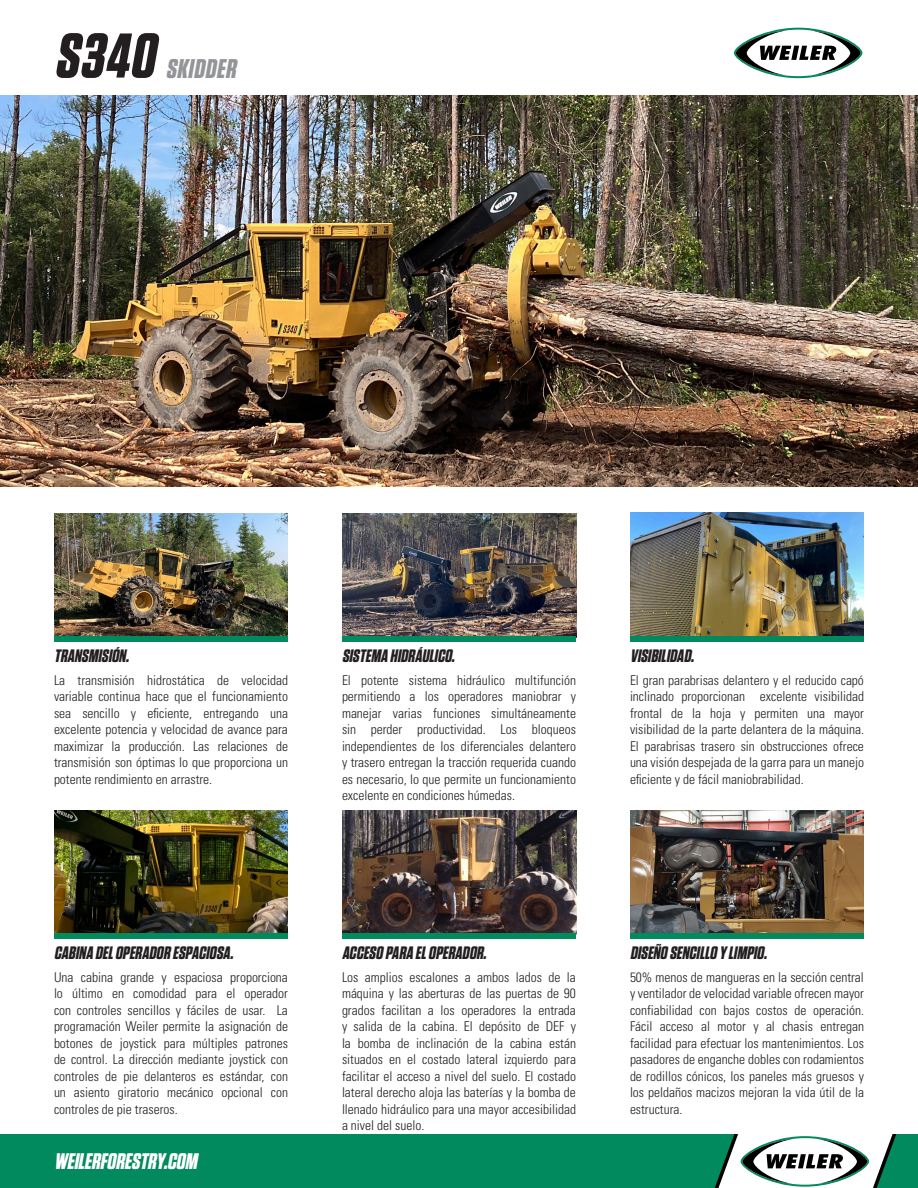
<style>
.page{position:relative;width:918px;height:1188px;background:#fff}
.page>*{position:absolute;margin:0;border:0;box-sizing:border-box;transform-origin:0 0}
.t1{font:italic 700 63px "Tungsten";color:#231f20}
.t2{font:italic 700 27px "Tungsten";color:#939598}
.t3{font:italic 700 22.5px "Tungsten";color:#fff}
.t4{font:italic 700 18px "Tungsten";color:#231f20}
.t5{font:300 condensed 13.5px/16.5px "Univers LT Std";color:#231f20;text-align:justify}
</style>
<div class="page">
<img style="left:342px;top:513px;width:234px;height:123px">
<img style="left:0;top:96px;width:918px;height:391px">
<img style="left:54px;top:513px;width:234px;height:123px">
<img style="left:342px;top:810px;width:234px;height:123px">
<img style="left:54px;top:810px;width:234px;height:123px">
<img style="left:630px;top:810px;width:234px;height:123px">
<svg style="left:734px;top:28px;width:128px;height:50px"></svg>
<svg style="left:0;top:1134px;width:918px;height:54px;background:#219470"></svg>
<img style="left:630px;top:513px;width:234px;height:123px">
<div style="left:54px;top:636px;width:234px;height:6px;background:#008a5e"></div>
<div style="left:342px;top:636px;width:234px;height:6px;background:#008a5e"></div>
<div style="left:630px;top:636px;width:234px;height:6px;background:#008a5e"></div>
<div style="left:630px;top:933px;width:234px;height:6px;background:#008a5e"></div>
<div style="left:342px;top:933px;width:234px;height:6px;background:#008a5e"></div>
<div style="left:54px;top:933px;width:234px;height:6px;background:#008a5e"></div>
<p class="t1" style="left:54px;top:22px;width:114px">S340</p>
<p class="t2" style="left:166px;top:54px;width:77px">SKIDDER</p>
<p class="t4" style="left:54px;top:647px;width:80px">TRANSMISIÓN.</p>
<p class="t5" style="left:54px;top:672px;width:236px">La transmisión hidrostática de velocidad variable continua hace que el funcionamiento sea sencillo y eficiente, entregando una excelente potencia y velocidad de avance para maximizar la producción. Las relaciones de transmisión son óptimas lo que proporciona un potente rendimiento en arrastre.</p>
<p class="t4" style="left:342px;top:647px;width:118px">SISTEMA HIDRÁULICO.</p>
<p class="t5" style="left:342px;top:672px;width:236px">El potente sistema hidráulico multifunción permitiendo a los operadores maniobrar y manejar varias funciones simultáneamente sin perder productividad. Los bloqueos independientes de los diferenciales delantero y trasero entregan la tracción requerida cuando es necesario, lo que permite un funcionamiento excelente en condiciones húmedas.</p>
<p class="t4" style="left:630px;top:647px;width:69px">VISIBILIDAD.</p>
<p class="t5" style="left:630px;top:672px;width:236px">El gran parabrisas delantero y el reducido capó inclinado proporcionan excelente visibilidad frontal de la hoja y permiten una mayor visibilidad de la parte delantera de la máquina.<br>El parabrisas trasero sin obstrucciones ofrece una visión despejada de la garra para un manejo eficiente y de fácil maniobrabilidad.</p>
<p class="t4" style="left:54px;top:944px;width:184px">CABINA DELOPERADOR ESPACIOSA.</p>
<p class="t5" style="left:54px;top:969px;width:236px">Una cabina grande y espaciosa proporciona lo último en comodidad para el operador con controles sencillos y fáciles de usar. La programación Weiler permite la asignación de botones de joystick para múltiples patrones de control. La dirección mediante joystick con controles de pie delanteros es estándar, con un asiento giratorio mecánico opcional con controles de pie traseros.</p>
<p class="t3" style="left:54px;top:1149px;width:149px">WEILERFORESTRY.COM</p>
<p class="t4" style="left:342px;top:944px;width:149px">ACCESO PARA ELOPERADOR.</p>
<p class="t5" style="left:342px;top:969px;width:236px">Los amplios escalones a ambos lados de la máquina y las aberturas de las puertas de 90 grados facilitan a los operadores la entrada y salida de la cabina. El depósito de DEF y la bomba de inclinación de la cabina están situados en el costado lateral izquierdo para facilitar el acceso a nivel del suelo. El costado lateral derecho aloja las baterías y la bomba de llenado hidráulico para una mayor accesibilidad a nivel del suelo.</p>
<p class="t4" style="left:630px;top:944px;width:142px">DISEÑO SENCILLO Y LIMPIO.</p>
<p class="t5" style="left:630px;top:969px;width:236px">50% menos de mangueras en la sección central y ventilador de velocidad variable ofrecen mayor confiabilidad con bajos costos de operación.<br>Fácil acceso al motor y al chasis entregan facilidad para efectuar los mantenimientos. Los pasadores de enganche dobles con rodamientos de rodillos cónicos, los paneles más gruesos y los peldaños macizos mejoran la vida útil de la estructura.</p>
</div>
